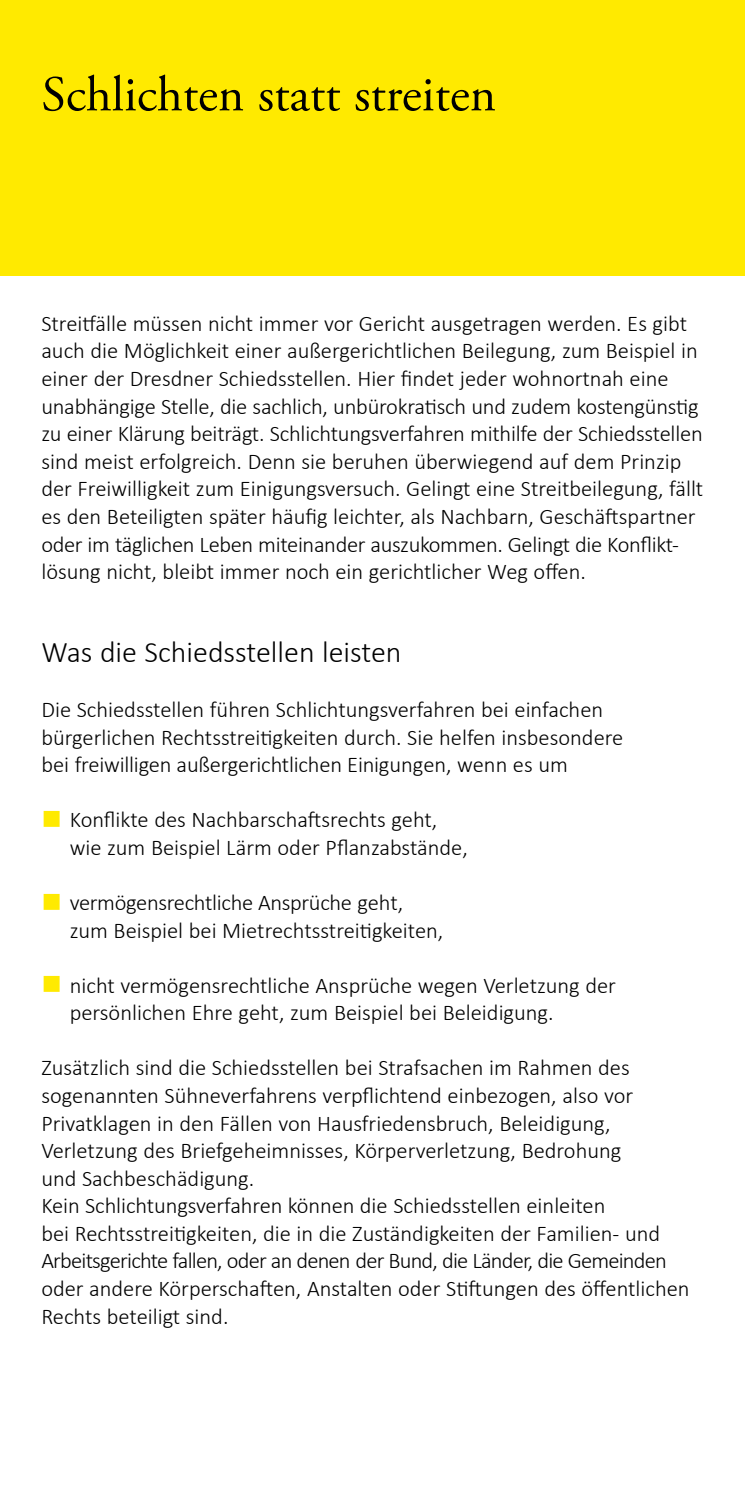
<style>
.page{position:relative;width:745px;height:1489px;background:#fff}
.page>*{position:absolute;margin:0;border:0;box-sizing:border-box;transform-origin:0 0}
.Inhalt_H1_INH{font:50px "Adobe Garamond Pro";color:#000}
.Inhalt_H2_INH{font:300 30px "Calibri";color:#000}
.Inhalt_P_INH_Fließtext{font:300 22.5px/27.5px "Calibri";color:#000}
.s1{color:#ffea00}
</style>
<div class="page">
<div style="left:0;top:0;width:744px;height:276px;background:#ffea00"></div>
<h1 class="Inhalt_H1_INH" style="left:41px;top:64px;width:456px">Schlichten statt streiten</h1>
<p class="Inhalt_P_INH_Fließtext" style="left:41px;top:308px;width:663px">Streitfälle müssen nicht immer vor Gericht ausgetragen werden. Es gibt auch die Möglichkeit einer außergerichtlichen Beilegung, zum Beispiel in einer der Dresdner Schiedsstellen. Hier findet jeder wohnortnah eine unabhängige Stelle, die sachlich, unbürokratisch und zudem kostengünstig zu einer Klärung beiträgt. Schlichtungsverfahren mithilfe der Schiedsstellen sind meist erfolgreich. Denn sie beruhen überwiegend auf dem Prinzip der Freiwilligkeit zum Einigungsversuch. Gelingt eine Streitbeilegung, fällt es den Beteiligten später häufig leichter, als Nachbarn, Geschäftspartner oder im täglichen Leben miteinander auszukommen. Gelingt die Konflikt&shy;lösung nicht, bleibt immer noch ein gerichtlicher Weg offen.</p>
<h2 class="Inhalt_H2_INH" style="left:41px;top:633px;width:361px">Was die Schiedsstellen leisten</h2>
<p class="Inhalt_P_INH_Fließtext" style="left:41px;top:694px;width:583px">Die Schiedsstellen führen Schlichtungsverfahren bei einfachen bürgerlichen Rechtsstreitigkeiten durch. Sie helfen insbesondere bei freiwilligen außergerichtlichen Einigungen, wenn es um</p>
<p class="Inhalt_P_INH_Fließtext" style="left:70px;top:805px;width:399px;text-indent:-28px"><span class="s1">■</span> Konflikte des Nachbarschaftsrechts geht, wie zum Beispiel Lärm oder Pflanzabstände,</p>
<p class="Inhalt_P_INH_Fließtext" style="left:70px;top:887px;width:375px;text-indent:-28px"><span class="s1">■</span> vermögensrechtliche Ansprüche geht, zum Beispiel bei Mietrechtsstreitigkeiten,</p>
<p class="Inhalt_P_INH_Fließtext" style="left:70px;top:970px;width:547px;text-indent:-28px"><span class="s1">■</span> nicht vermögensrechtliche Ansprüche wegen Verletzung der persönlichen Ehre geht, zum Beispiel bei Beleidigung.</p>
<p class="Inhalt_P_INH_Fließtext" style="left:41px;top:1053px;width:593px">Zusätzlich sind die Schiedsstellen bei Strafsachen im Rahmen des sogenannten Sühneverfahrens verpflichtend einbezogen, also vor Privatklagen in den Fällen von Hausfriedensbruch, Beleidigung, Verletzung des Briefgeheimnisses, Körperverletzung, Bedrohung und Sachbeschädigung.</p>
<p class="Inhalt_P_INH_Fließtext" style="left:41px;top:1190px;width:649px">Kein Schlichtungsverfahren können die Schiedsstellen einleiten<br>bei Rechtsstreitigkeiten, die in die Zuständigkeiten der Familien- und Arbeitsgerichte fallen, oder an denen der Bund, die Länder, die Gemeinden oder andere Körperschaften, Anstalten oder Stiftungen des öffentlichen Rechts beteiligt sind.</p>
</div>
